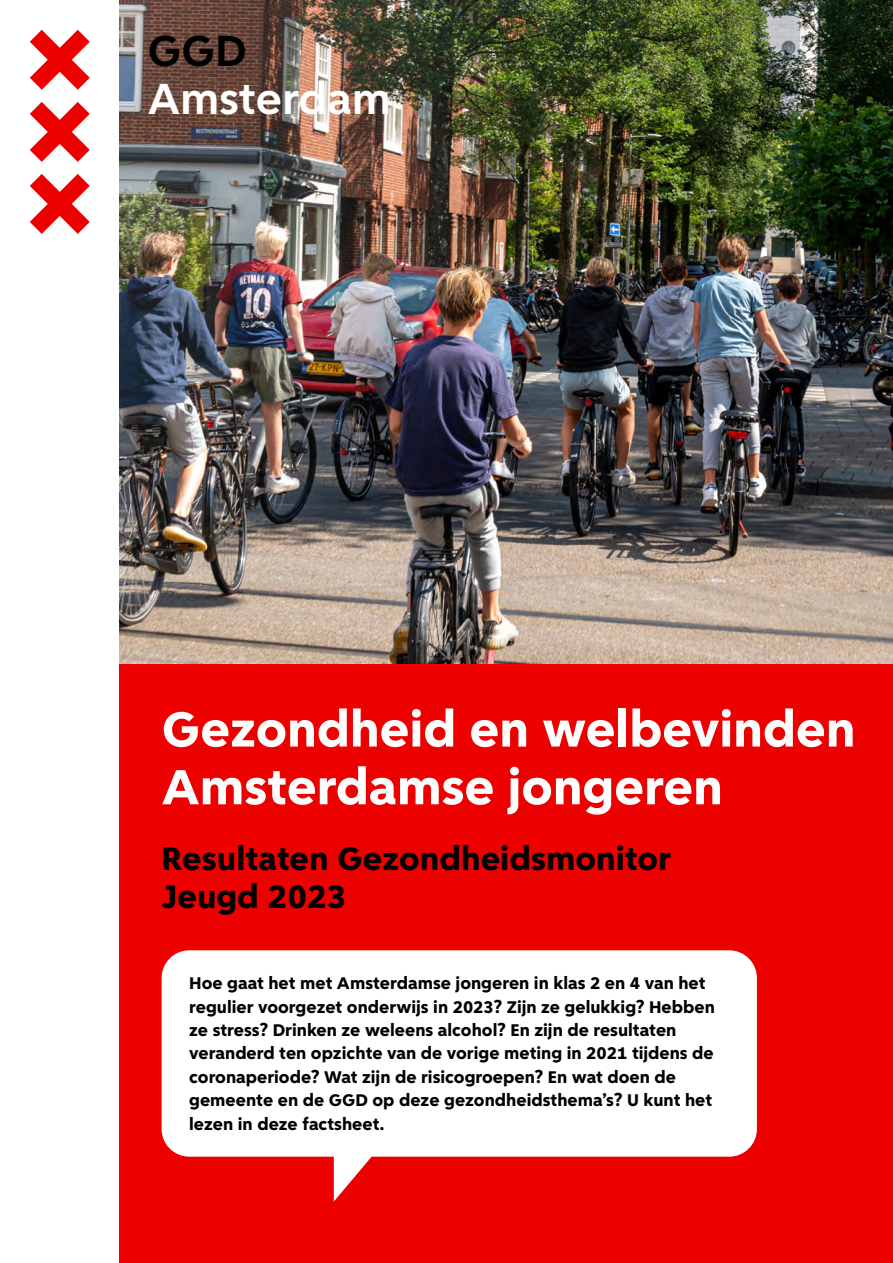
<style>
.page{position:relative;width:893px;height:1263px;background:#fff}
.page>*{position:absolute;margin:0;border:0;box-sizing:border-box;transform-origin:0 0}
.P_Documenttitel{font:800 52.5px/57.8px "Amsterdam Sans";color:#fff}
.t1{font:700 46.2px/48px "Amsterdam Sans";color:#fff}
.P_Ondertitel{font:800 34.5px/38px "Amsterdam Sans";color:#000}
.P_Intro_voorblad{font:800 18px/23.4px "Amsterdam Sans";color:#000}
.s1{color:#000}
</style>
<div class="page">
<div style="left:119px;top:663px;width:774px;height:600px;background:#ec0000"></div>
<img style="left:119px;top:0;width:774px;height:663px">
<svg style="left:30px;top:174px;width:60px;height:60px"></svg>
<svg style="left:30px;top:30px;width:60px;height:60px"></svg>
<svg style="left:30px;top:102px;width:60px;height:60px"></svg>
<div style="left:162px;top:950px;width:595px;height:207px;background:#fff;border-radius:28px"></div>
<svg style="left:334px;top:1156px;width:40px;height:45px"></svg>
<p class="t1" style="left:148px;top:27px;width:245px"><span class="s1">GGD<br></span>Amsterdam</p>
<p class="P_Documenttitel" style="left:162px;top:701px;width:695px">Gezondheid en welbevinden<br>Amsterdamse jongeren</p>
<p class="P_Ondertitel" style="left:162px;top:840px;width:511px">Resultaten Gezondheidsmonitor<br>Jeugd 2023</p>
<p class="P_Intro_voorblad" style="left:189px;top:972px;width:527px">Hoe gaat het met Amsterdamse jongeren in klas 2 en 4 van het regulier voorgezet onderwijs in 2023? Zijn ze gelukkig? Hebben ze stress? Drinken ze weleens alcohol? En zijn de resultaten veranderd ten opzichte van de vorige meting in 2021 tijdens de coronaperiode? Wat zijn de risicogroepen? En wat doen de gemeente en de GGD op deze gezondheidsthema’s? U kunt het lezen in deze factsheet.</p>
</div>
